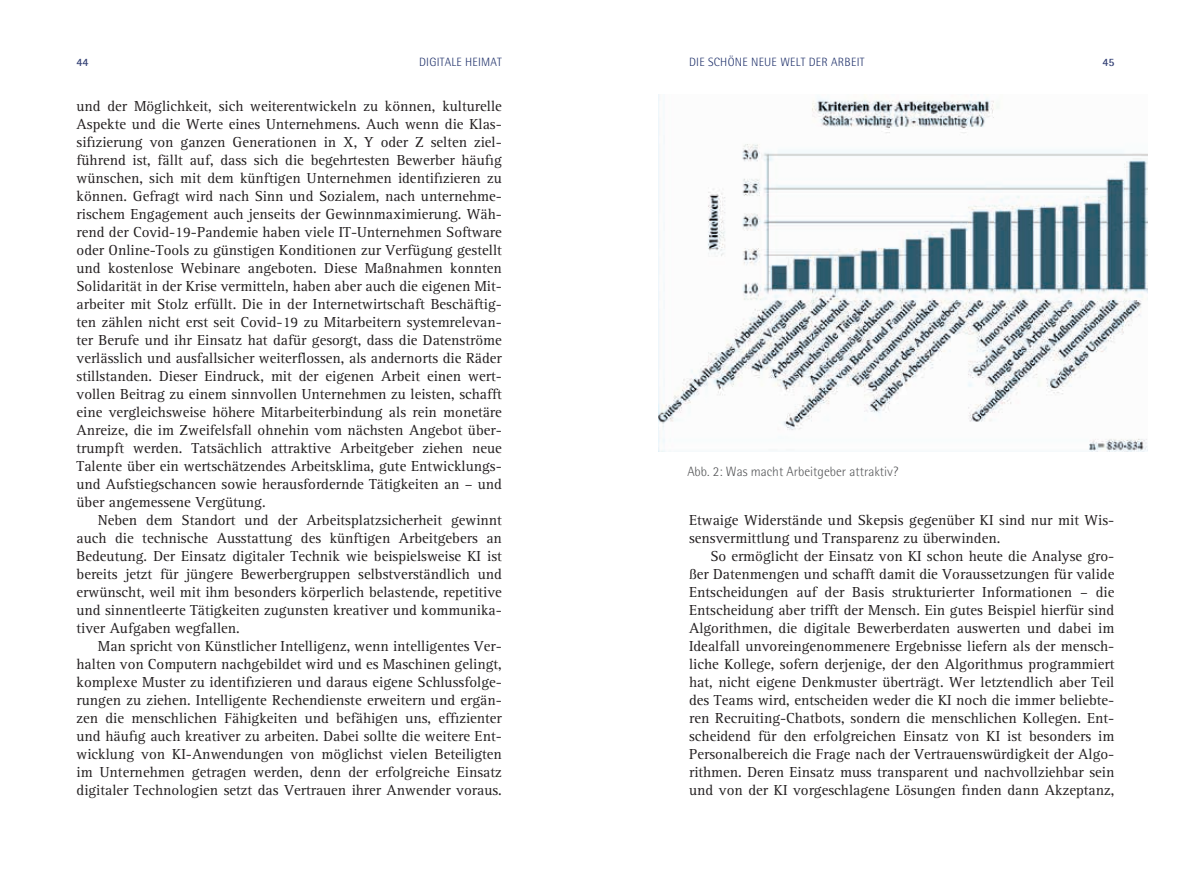
<style>
.page{position:relative;width:1191px;height:893px;background:#fff}
.page>*{position:absolute;margin:0;border:0;box-sizing:border-box;transform-origin:0 0}
.t1{font:15px/18px "Rotis Serif";color:#231f20;text-align:justify}
.t2{font:300 13.5px "Rotis Semi Sans";color:#57585a}
.t3{font:300 12px "Rotis Semi Sans";letter-spacing:.02em;color:#22336c}
.t4{font:700 11.25px "Rotis Semi Sans";color:#344175}
</style>
<div class="page">
<img style="left:658px;top:95px;width:489px;height:357px">
<p class="t4" style="left:77px;top:56px;width:13px">44</p>
<p class="t3" style="left:419px;top:55px;width:84px">DIGITALE HEIMAT</p>
<p class="t3" style="left:689px;top:55px;width:177px">Die schöne neue Welt der Arbeit</p>
<p class="t4" style="left:1102px;top:56px;width:13px">45</p>
<p class="t1" style="left:77px;top:97px;width:427px">und der Möglichkeit, sich weiterentwickeln zu können, kulturelle Aspekte und die Werte eines Unternehmens. Auch wenn die Klas&shy;sifizierung von ganzen Generationen in X, Y oder Z selten ziel&shy;führend ist, fällt auf, dass sich die begehrtesten Bewerber häufig wünschen, sich mit dem künftigen Unternehmen identifizieren zu können. Gefragt wird nach Sinn und Sozialem, nach unternehme&shy;rischem Engagement auch jenseits der Gewinnmaximierung. Wäh&shy;rend der Covid-19-Pandemie haben viele IT-Unternehmen Software oder Online-Tools zu günstigen Konditionen zur Verfügung gestellt und kostenlose Webinare angeboten. Diese Maßnahmen konnten Solidarität in der Krise vermitteln, haben aber auch die eigenen Mit&shy;arbeiter mit Stolz erfüllt. Die in der Internetwirtschaft Beschäftig&shy;ten zählen nicht erst seit Covid-19 zu Mitarbeitern systemrelevan&shy;ter Berufe und ihr Einsatz hat dafür gesorgt, dass die Datenströme verlässlich und ausfallsicher weiterflossen, als andernorts die Räder stillstanden. Dieser Eindruck, mit der eigenen Arbeit einen wert&shy;vollen Beitrag zu einem sinnvollen Unternehmen zu leisten, schafft eine vergleichsweise höhere Mitarbeiterbindung als rein monetäre Anreize, die im Zweifelsfall ohnehin vom nächsten Angebot über&shy;trumpft werden. Tatsächlich attraktive Arbeitgeber ziehen neue Talente über ein wertschätzendes Arbeitsklima, gute Entwicklungs&shy;und Aufstiegschancen sowie herausfordernde Tätigkeiten an – und über angemessene Vergütung.</p>
<p class="t1" style="left:77px;top:511px;width:427px;text-indent:21px">Neben dem Standort und der Arbeitsplatzsicherheit gewinnt auch die technische Ausstattung des künftigen Arbeitgebers an Bedeutung. Der Einsatz digitaler Technik wie beispielsweise KI ist bereits jetzt für jüngere Bewerbergruppen selbstverständlich und erwünscht, weil mit ihm besonders körperlich belastende, repetitive und sinnentleerte Tätigkeiten zugunsten kreativer und kommunika&shy;tiver Aufgaben wegfallen.</p>
<p class="t1" style="left:77px;top:637px;width:427px;text-indent:21px">Man spricht von Künstlicher Intelligenz, wenn intelligentes Ver&shy;halten von Computern nachgebildet wird und es Maschinen gelingt, komplexe Muster zu identifizieren und daraus eigene Schlussfolge&shy;rungen zu ziehen. Intelligente Rechendienste erweitern und ergän&shy;zen die menschlichen Fähigkeiten und befähigen uns, effizienter und häufig auch kreativer zu arbeiten. Dabei sollte die weitere Ent&shy;wicklung von KI-Anwendungen von möglichst vielen Beteiligten im Unternehmen getragen werden, denn der erfolgreiche Einsatz digitaler Technologien setzt das Vertrauen ihrer Anwender voraus.</p>
<p class="t2" style="left:687px;top:464px;width:212px">Abb. 2: Was macht Arbeitgeber attraktiv?</p>
<p class="t1" style="left:689px;top:511px;width:427px">Etwaige Widerstände und Skepsis gegenüber KI sind nur mit Wis&shy;sensvermittlung und Transparenz zu überwinden.</p>
<p class="t1" style="left:689px;top:547px;width:427px;text-indent:21px">So ermöglicht der Einsatz von KI schon heute die Analyse gro&shy;ßer Datenmengen und schafft damit die Voraussetzungen für valide Entscheidungen auf der Basis strukturierter Informationen – die Entscheidung aber trifft der Mensch. Ein gutes Beispiel hierfür sind Algorithmen, die digitale Bewerberdaten auswerten und dabei im Idealfall unvoreingenommenere Ergebnisse liefern als der mensch&shy;liche Kollege, sofern derjenige, der den Algorithmus programmiert hat, nicht eigene Denkmuster überträgt. Wer letztendlich aber Teil des Teams wird, entscheiden weder die KI noch die immer beliebte&shy;ren Recruiting-Chatbots, sondern die menschlichen Kollegen. Ent&shy;scheidend für den erfolgreichen Einsatz von KI ist besonders im Personalbereich die Frage nach der Vertrauenswürdigkeit der Algo&shy;rithmen. Deren Einsatz muss transparent und nachvollziehbar sein und von der KI vorgeschlagene Lösungen finden dann Akzeptanz,</p>
</div>
